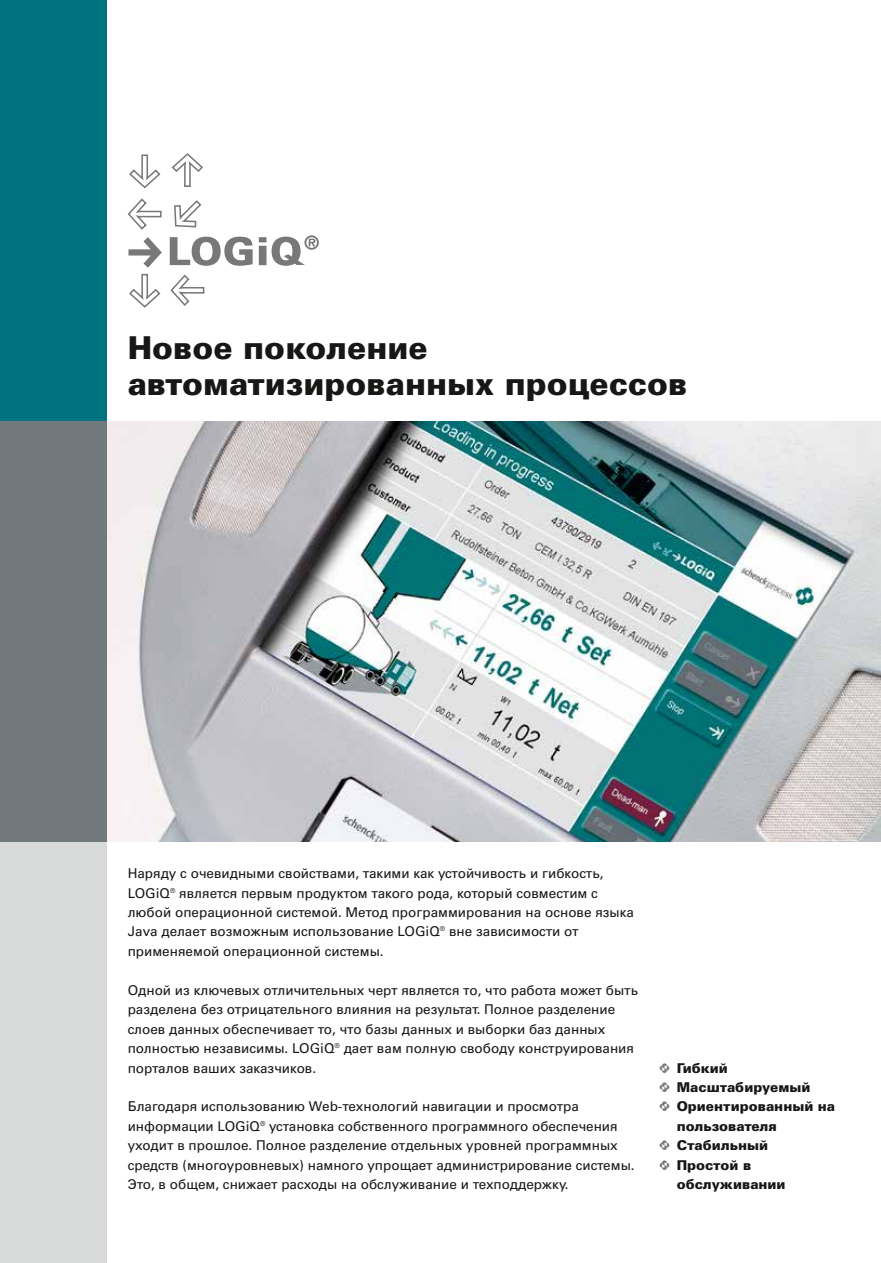
<style>
.page{position:relative;width:881px;height:1263px;background:#fff}
.page>*{position:absolute;margin:0;border:0;box-sizing:border-box;transform-origin:0 0}
.t1{font:900 31.5px/36.3px "Univers Cyr";color:#181716}
.t2{font:13.5px/19.5px "Univers Cyr";color:#181716}
.t3{font:900 13.5px/19.5px "Univers Cyr";color:#181716}
.s1{font-family:"TRY2";font-weight:400;color:#787878}
</style>
<div class="page">
<hr style="left:880px;top:0;width:1px;height:1263px;background:#72797c">
<img style="left:106px;top:421px;width:774px;height:421px">
<svg style="left:128px;top:153px;width:124px;height:155px"></svg>
<svg style="left:259px;top:235px;width:60px;height:31px"></svg>
<div style="left:0;top:0;width:106px;height:421px;background:#007381"></div>
<div style="left:0;top:842px;width:106px;height:421px;background:#d9dada"></div>
<div style="left:0;top:421px;width:106px;height:421px;background:#72797c"></div>
<h1 class="t1" style="left:128px;top:329px;width:561px">Новое поколение автоматизированных процессов</h1>
<p class="t2" style="left:128px;top:863px;width:507px">Наряду с очевидными свойствами, такими как устойчивость и гибкость, LOGiQ® является первым продуктом такого рода, который совместим с любой операционной системой. Метод программирования на основе языка Java делает возможным использование LOGiQ® вне зависимости от применяемой операционной системы.</p>
<p class="t2" style="left:128px;top:980px;width:512px">Одной из ключевых отличительных черт является то, что работа может быть разделена без отрицательного влияния на результат. Полное разделение слоев данных обеспечивает то, что базы данных и выборки баз данных полностью независимы. LOGiQ® дает вам полную свободу конструирования порталов ваших заказчиков.</p>
<p class="t2" style="left:128px;top:1097px;width:508px">Благодаря использованию Web-технологий навигации и просмотра информации LOGiQ® установка собственного программного обеспечения уходит в прошлое. Полное разделение отдельных уровней программных средств (многоуровневых) намного упрощает администрирование системы.<br>Это, в общем, снижает расходы на обслуживание и техподдержку.</p>
<p class="t3" style="left:659px;top:1058px;width:69px"><span class="s1">•</span> Гибкий</p>
<p class="t3" style="left:659px;top:1077px;width:152px"><span class="s1">•</span> Масштабируемый</p>
<p class="t3" style="left:676px;top:1097px;width:160px;text-indent:-17px"><span class="s1">•</span> Ориентированный на пользователя</p>
<p class="t3" style="left:659px;top:1136px;width:110px"><span class="s1">•</span> Стабильный</p>
<p class="t3" style="left:676px;top:1155px;width:110px;text-indent:-17px"><span class="s1">•</span> Простой в обслуживании</p>
</div>
